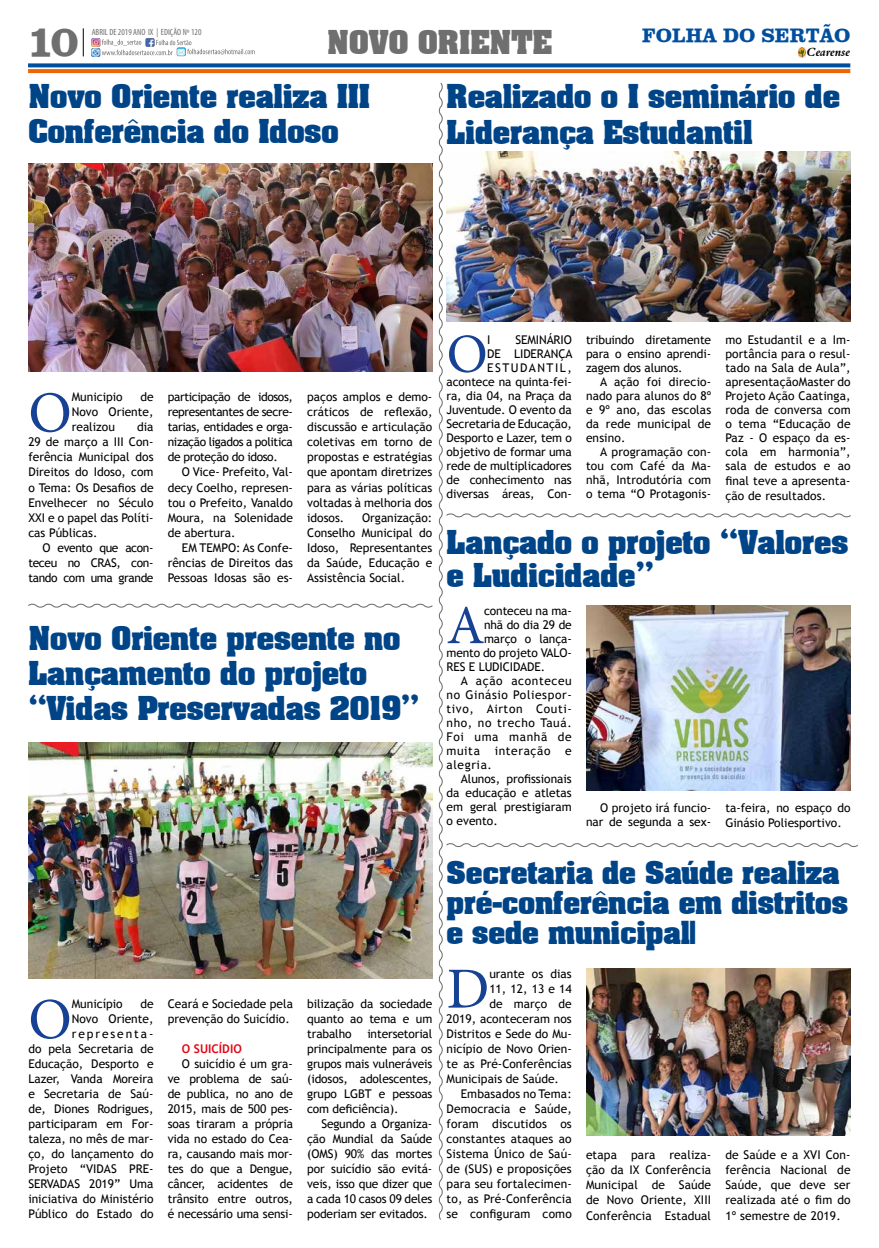
<style>
.page{position:relative;width:879px;height:1248px;background:#fff}
.page>*{position:absolute;margin:0;border:0;box-sizing:border-box;transform-origin:0 0}
.t1{font:58.2px "Minion Pro";color:#164194}
.t2{font:55.1px "Minion Pro";color:#164194}
.t3{font:45px "Cerebral";color:#706f6f}
.t4{font:700 28px/35px "Aaron";color:#048}
.t5{font:700 28px "Aaron";color:#706f6f}
.t6{font:700 27px/30px "Aaron";color:#048}
.t7{font:20px "Cerebral";color:#004f9f}
.t8{font:12px/15px "Trebuchet MS";color:#000;text-align:justify}
.t9{font:12px "Trebuchet MS";letter-spacing:.05em;color:#000}
.t10{font:700 12px "Trebuchet MS";color:#e30613}
.t11{font:12px "Aldine 401 BT Bold Italic A";color:#000}
.t12{font:condensed 9px "Myriad Pro";color:#706f6f}
</style>
<div class="page">
<svg style="left:28px;top:63px;width:822px;height:4px;background:#1960a8"></svg>
<svg style="left:28px;top:69px;width:822px;height:4px;background:#ec680c"></svg>
<svg style="left:798px;top:48px;width:8px;height:9px"></svg>
<svg style="left:83px;top:28px;width:1px;height:28px"></svg>
<svg style="left:91px;top:38px;width:164px;height:19px"></svg>
<img style="left:28px;top:83px;width:830px;height:1137px">
<p class="t12" style="left:92px;top:27px;width:111px">ABRIL DE 2019 ANO IX | EDIÇÃO Nº 120</p>
<h3 class="t3" style="left:27px;top:13px;width:54px">10</h3>
<h3 class="t5" style="left:327px;top:18px;width:226px">NOVO ORIENTE</h3>
<h3 class="t7" style="left:642px;top:23px;width:210px">FOLHA DO SERTÃO</h3>
<p class="t11" style="left:807px;top:45px;width:45px">Cearense</p>
<h3 class="t4" style="left:28px;top:76px;width:343px">Novo Oriente realiza III<br>Conferência do Idoso</h3>
<h3 class="t4" style="left:446px;top:76px;width:395px;line-height:36px">Realizado o I seminário de<br>Liderança Estudantil</h3>
<p class="t8" style="left:72px;top:390px;width:83px;text-indent:69px">de Novo Oriente, realizou</p>
<h1 class="t1" style="left:28px;top:374px;width:45px">O</h1>
<p class="t8" style="left:72px;top:390px;width:52px">Municipio</p>
<p class="t8" style="left:28px;top:420px;width:127px;text-indent:109px">dia 29 de março a III Con&shy;ferência Municipal dos Direitos do Idoso, com o Tema: Os Desafios de Envelhecer no Século XXI e o papel das Políti&shy;cas Públicas.</p>
<p class="t8" style="left:28px;top:540px;width:127px;text-indent:14px">O evento que acon&shy;teceu no CRAS, con&shy;tando com uma grande</p>
<p class="t8" style="left:168px;top:390px;width:127px">participação de idosos, representantes de secre&shy;tarias, entidades e orga&shy;nização ligados a politica de proteção do idoso.</p>
<p class="t8" style="left:168px;top:465px;width:127px;text-indent:14px">O Vice- Prefeito, Val&shy;decy Coelho, represen&shy;tou o Prefeito, Vanaldo Moura, na Solenidade de abertura.</p>
<p class="t8" style="left:168px;top:540px;width:127px;text-indent:14px">EM TEMPO: As Confe&shy;rências de Direitos das Pessoas Idosas são es-</p>
<p class="t8" style="left:307px;top:390px;width:127px">paços amplos e demo&shy;cráticos de reflexão, discussão e articulação coletivas em torno de propostas e estratégias que apontam diretrizes para as vá rias políticas voltadas à melhoria dos idosos.</p>
<p class="t8" style="left:307px;top:510px;width:127px;text-indent:55px">Organização:<br>Conselho Municipal do Idoso, Representantes da Saúde, Educação e Assistência Social.</p>
<h3 class="t4" style="left:28px;top:618px;width:392px">Novo Oriente presente no<br>Lançamento do projeto “Vidas Preservadas 2019”</h3>
<h1 class="t1" style="left:28px;top:980px;width:45px">O</h1>
<p class="t8" style="left:72px;top:996px;width:52px">Município</p>
<p class="t8" style="left:28px;top:996px;width:127px;text-align:right">de<br>Novo Oriente, representa-<br>do pela Secretaria de<br>Educação, Desporto e<br>Lazer, Vanda Moreira e Secretaria de Saú&shy;de, Diones Rodrigues, participaram em For&shy;taleza, no mês de mar&shy;ço, do lançamento do<br>Projeto “VIDAS PRE-<br>SERVADAS 2019” Uma iniciativa do Ministério<br>Público do Estado do</p>
<p class="t8" style="left:168px;top:996px;width:127px">Ceará e Sociedade pela prevenção do Suicídio.</p>
<p class="t10" style="left:182px;top:1041px;width:61px">O SUICÍDIO</p>
<p class="t8" style="left:168px;top:1056px;width:127px;text-indent:14px">O suicídio é um gra&shy;ve problema de saú&shy;de publica, no ano de 2015, mais de 500 pes&shy;soas tiraram a própria vida no estado do Cea&shy;ra, causando mais mor&shy;tes do que a Dengue, câncer, acidentes de trânsito entre outros, é necessário uma sensi-</p>
<p class="t8" style="left:307px;top:996px;width:127px">bilização da sociedade quanto ao tema e um trabalho</p>
<p class="t8" style="left:307px;top:1026px;width:127px;text-indent:60px">intersetorial principalmente para os grupos mais vulneráveis (idosos, adolescentes, grupo LGBT e pessoas com deficiência).</p>
<p class="t8" style="left:307px;top:1116px;width:127px;text-indent:14px">Segundo a Organiza&shy;ção Mundial da Saúde (OMS) 90% das mortes por suicídio são evitá&shy;veis, isso que dizer que a cada 10 casos 09 deles poderiam ser evitados.</p>
<p class="t8" style="left:446px;top:332px;width:127px;line-height:14px;text-align:right">SEMINÁRIO<br>DE LIDERANÇA<br>ESTUDANTIL, acontece na quinta-fei&shy;ra, dia 04, na Praça da<br>Juventude. O evento da<br>Secretaria de Educação,<br>Desporto e Lazer, tem o objetivo de formar uma rede de multiplicadores de conhecimento nas diversas áreas, Con-</p>
<h2 class="t2" style="left:446px;top:317px;width:43px">O</h2>
<p class="t8" style="left:487px;top:332px;width:5px">I</p>
<p class="t8" style="left:586px;top:332px;width:127px;line-height:14px">tribuindo diretamente para o ensino aprendi&shy;zagem dos alunos.</p>
<p class="t8" style="left:586px;top:374px;width:127px;line-height:14px;text-indent:14px">A ação foi direcio&shy;nado para alunos do 8º e 9º ano, das escolas da rede municipal de ensino.</p>
<p class="t8" style="left:586px;top:445px;width:127px;line-height:14px;text-indent:14px">A programação con&shy;tou com Café da Ma&shy;nhã, Introdutória com o tema “O Protagonis-</p>
<p class="t8" style="left:725px;top:332px;width:127px;line-height:14.2px">mo Estudantil e a Im&shy;portância para o resul&shy;tado na Sala de Aula”, apresentaçãoMaster do Projeto Ação Caatinga, roda de conversa com o tema “Educação de Paz - O espaço da es&shy;cola em harmonia”, sala de estudos e ao final teve a apresenta&shy;ção de resultados.</p>
<h3 class="t4" style="left:446px;top:524px;width:403px;line-height:33px">Lançado o projeto “Valores e Ludicidade”</h3>
<h2 class="t2" style="left:446px;top:588px;width:40px">A</h2>
<p class="t8" style="left:484px;top:603px;width:89px">conteceu na ma-</p>
<p class="t8" style="left:484px;top:617px;width:89px">nhã do dia 29 de</p>
<p class="t8" style="left:484px;top:631px;width:89px">março o lança-</p>
<p class="t8" style="left:446px;top:645px;width:127px">mento do projeto VALO-</p>
<p class="t8" style="left:446px;top:659px;width:100px">RES E LUDICIDADE.</p>
<p class="t9" style="left:461px;top:673px;width:112px">A ação aconteceu</p>
<p class="t9" style="left:446px;top:687px;width:127px">no Ginásio Poliespor-</p>
<p class="t9" style="left:446px;top:701px;width:127px">tivo, Airton Couti-</p>
<p class="t9" style="left:446px;top:715px;width:127px">nho, no trecho Tauá.</p>
<p class="t9" style="left:446px;top:729px;width:127px">Foi uma manhã de</p>
<p class="t9" style="left:446px;top:743px;width:127px">muita interação e</p>
<p class="t9" style="left:446px;top:757px;width:47px">alegria.</p>
<p class="t8" style="left:461px;top:771px;width:113px">Alunos, profissionais</p>
<p class="t8" style="left:446px;top:785px;width:127px">da educação e atletas</p>
<p class="t8" style="left:446px;top:799px;width:127px">em geral prestigiaram</p>
<p class="t8" style="left:446px;top:813px;width:53px">o evento.</p>
<p class="t8" style="left:586px;top:801px;width:127px;line-height:14px;text-align:right">O projeto irá funcio&shy;nar de segunda a sex-</p>
<p class="t8" style="left:725px;top:800px;width:127px">ta-feira, no espaço do<br>Ginásio Poliesportivo.</p>
<h3 class="t6" style="left:446px;top:856px;width:403px">Secretaria de Saúde realiza pré-conferência em distritos e sede municipal|</h3>
<h1 class="t1" style="left:446px;top:949px;width:44px">D</h1>
<p class="t8" style="left:489px;top:965px;width:84px">urante os dias</p>
<p class="t8" style="left:489px;top:980px;width:84px">11, 12, 13 e 14</p>
<p class="t8" style="left:489px;top:995px;width:84px">de março de</p>
<p class="t8" style="left:446px;top:1010px;width:127px">2019, aconteceram nos</p>
<p class="t8" style="left:446px;top:1025px;width:127px">Distritos e Sede do Mu-</p>
<p class="t8" style="left:446px;top:1040px;width:127px">nicípio de Novo Orien-</p>
<p class="t8" style="left:446px;top:1055px;width:127px">te as Pré-Conferências</p>
<p class="t8" style="left:446px;top:1070px;width:114px">Municipais de Saúde.</p>
<p class="t8" style="left:461px;top:1085px;width:113px">Embasados no Tema:</p>
<p class="t8" style="left:446px;top:1100px;width:127px">Democracia e Saúde,</p>
<p class="t8" style="left:446px;top:1115px;width:127px">foram discutidos os</p>
<p class="t8" style="left:446px;top:1130px;width:127px">constantes ataques ao</p>
<p class="t8" style="left:446px;top:1145px;width:127px">Sistema Único de Saú-</p>
<p class="t8" style="left:446px;top:1160px;width:127px">de (SUS) e proposições</p>
<p class="t8" style="left:446px;top:1175px;width:127px">para seu fortalecimen-</p>
<p class="t8" style="left:446px;top:1190px;width:127px">to, as Pré-Conferência</p>
<p class="t8" style="left:446px;top:1205px;width:127px">se configuram como</p>
<p class="t8" style="left:586px;top:1147px;width:127px">etapa para realiza&shy;ção da IX Conferência Municipal de Saúde de Novo Oriente, XIII Conferência Estadual</p>
<p class="t8" style="left:725px;top:1147px;width:127px">de Saúde e a XVI Con&shy;ferência Nacional de Saúde, que deve ser realizada até o fim do 1º semestre de 2019.</p>
</div>
